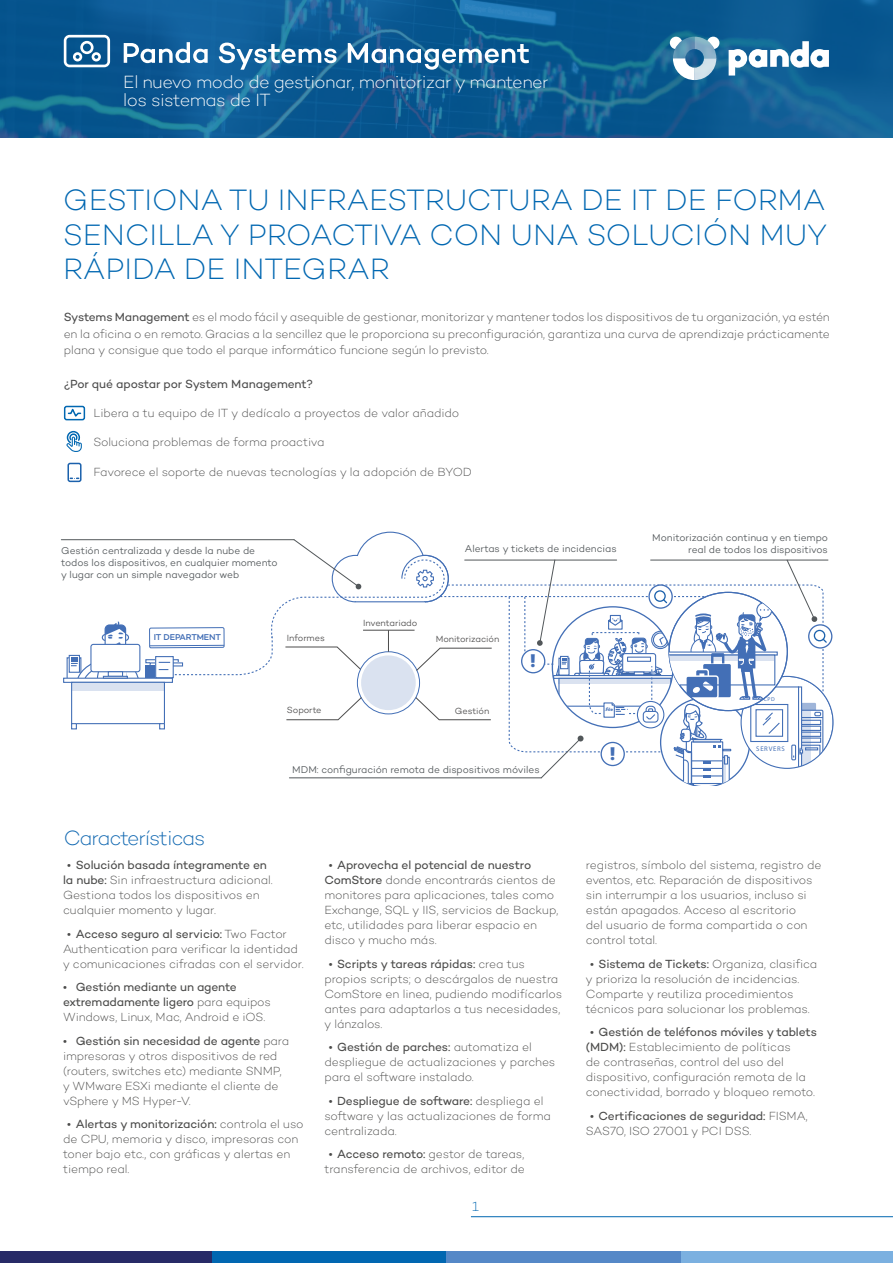
<style>
.page{position:relative;width:893px;height:1263px;background:#fff}
.page>*{position:absolute;margin:0;border:0;box-sizing:border-box;transform-origin:0 0}
.t1{font:200 30px/34.5px "Campton";color:#0167b1;text-align:justify}
.t2{font:200 21px "Campton";letter-spacing:-.055em;color:#1168b1}
.t3{font:800 18.75px "Campton";color:#436fb6}
.t4{font:200 18px/18px "Campton";letter-spacing:-.025em;color:#fff}
.t5{font:200 13.5px "Campton";color:#0167b1}
.t6{font:200 12px/15px "Campton";letter-spacing:-.015em;color:#4b4b4a}
.t7{font:200 12px/16.5px "Campton";letter-spacing:-.015em;color:#4c4c4c;text-align:justify}
.t8{font:12px/15px "Campton";letter-spacing:-.015em;color:#4b4b4a}
.t9{font:12px "Campton";letter-spacing:-.015em;color:#4c4c4c}
.t10{font:300 10.05px/12.1px "Campton";letter-spacing:-.01em;color:#52575a}
.t11{font:300 9px "Campton";letter-spacing:-.01em;color:#4d4c4c}
.t12{font:500 8.55px "Campton";letter-spacing:-.015em;color:#436fb6}
.t13{font:700 6.75px "Gotham";letter-spacing:.1em;color:#436fb6}
.t14{font:700 5.55px "Gotham";color:#436fb6}
.t15{font:700 4.65px "Campton";color:#436fb6}
.s1{font-weight:400}
.s2{font-weight:200}
</style>
<div class="page">
<div style="left:0;top:1251px;width:212px;height:12px;background:#272a67"></div>
<div style="left:212px;top:1251px;width:234px;height:12px;background:#0167b1"></div>
<div style="left:446px;top:1251px;width:235px;height:12px;background:#5588c7"></div>
<div style="left:681px;top:1251px;width:212px;height:12px;background:#7bb0e0"></div>
<hr style="left:471px;top:1216px;width:422px;height:1px;background:#0167b1">
<svg style="left:0;top:0;width:893px;height:138px;background:#0d5c93"></svg>
<svg style="left:670px;top:37px;width:49px;height:43px"></svg>
<svg style="left:729px;top:41px;width:100px;height:35px"></svg>
<svg style="left:64px;top:35px;width:46px;height:32px"></svg>
<svg style="left:124px;top:42px;width:84px;height:21px"></svg>
<svg style="left:219px;top:43px;width:118px;height:27px"></svg>
<svg style="left:348px;top:43px;width:181px;height:27px"></svg>
<hr style="left:61px;top:539px;width:233px;height:1px;background:#52575a">
<div style="left:69px;top:655px;width:11px;height:18px;border:1px solid #436fb6"></div>
<div style="left:63px;top:678px;width:110px;height:5px;border:1px solid #436fb6"></div>
<div style="left:808px;top:624px;width:24px;height:25px;border:1px solid #436fb6;border-radius:50%"></div>
<svg style="left:71px;top:531px;width:757px;height:254px"></svg>
<div style="left:64px;top:406px;width:21px;height:14px;border:2px solid #0167b1;border-radius:2px"></div>
<svg style="left:67px;top:406px;width:15px;height:13px"></svg>
<svg style="left:66px;top:430px;width:16px;height:22px"></svg>
<svg style="left:67px;top:462px;width:15px;height:21px"></svg>
<h3 class="t4" style="left:123px;top:73px;width:427px">El nuevo modo de gestionar, monitorizar y mantener los sistemas de IT</h3>
<h1 class="t1" style="left:63px;top:182px;width:765px">GESTIONA TU INFRAESTRUCTURA DE IT DE FORMA SENCILLA Y PROACTIVA CON UNA SOLUCIÓN MUY RÁPIDA DE INTEGRAR</h1>
<p class="t7" style="left:64px;top:309px;width:768px"><span class="s1">Systems Management</span> es el modo fácil y asequible de gestionar, monitorizar y mantener todos los dispositivos de tu organización, ya estén en la oficina o en remoto. Gracias a la sencillez que le proporciona su preconfiguración, garantiza una curva de aprendizaje prácticamente plana y consigue que todo el parque informático funcione según lo previsto.</p>
<p class="t9" style="left:64px;top:376px;width:251px">¿Por qué apostar por System Management?</p>
<p class="t7" style="left:94px;top:405px;width:367px">Libera a tu equipo de IT y dedícalo a proyectos de valor añadido</p>
<p class="t7" style="left:94px;top:434px;width:233px">Soluciona problemas de forma proactiva</p>
<p class="t7" style="left:94px;top:463px;width:380px">Favorece el soporte de nuevas tecnologías y la adopción de BYOD</p>
<p class="t10" style="left:61px;top:544px;width:218px">Gestión centralizada y desde la nube de todos los dispositivos, en cualquier momento y lugar con un simple navegador web</p>
<p class="t10" style="left:465px;top:542px;width:153px">Alertas y tickets de incidencias</p>
<p class="t12" style="left:154px;top:631px;width:69px">IT DEPARTMENT</p>
<h2 class="t2" style="left:64px;top:824px;width:143px">Características</h2>
<p class="t11" style="left:363px;top:617px;width:56px">Inventariado</p>
<p class="t11" style="left:287px;top:632px;width:39px">Informes</p>
<p class="t11" style="left:436px;top:633px;width:65px">Monitorización</p>
<p class="t11" style="left:287px;top:704px;width:36px">Soporte</p>
<p class="t11" style="left:455px;top:705px;width:36px">Gestión</p>
<h3 class="t3" style="left:530px;top:649px;width:7px">!</h3>
<p class="t10" style="left:292px;top:763px;width:249px">MDM: configuración remota de dispositivos móviles</p>
<p class="t15" style="left:605px;top:707px;width:10px">.file</p>
<h3 class="t3" style="left:610px;top:741px;width:7px">!</h3>
<p class="t10" style="left:652px;top:531px;width:177px;text-align:right">Monitorización continua y en tiempo real de todos los dispositivos</p>
<p class="t14" style="left:764px;top:696px;width:12px">CPD</p>
<p class="t13" style="left:756px;top:744px;width:30px">SERVERS</p>
<p class="t6" style="left:63px;top:857px;width:211px;text-indent:4px"><span class="s1">• Solución basada íntegramente en la nube:</span> Sin infraestructura adicional.<br>Gestiona todos los dispositivos en cualquier momento y lugar.</p>
<p class="t6" style="left:63px;top:926px;width:242px;text-indent:4px"><span class="s1">• Acceso seguro al servicio:</span> Two Factor<br>Authentication para verificar la identidad y comunicaciones cifradas con el servidor.</p>
<p class="t8" style="left:63px;top:979px;width:209px">• Gestión mediante un agente extremadamente ligero <span class="s2">para equipos<br>Windows, Linux, Mac, Android e iOS.</span></p>
<p class="t6" style="left:63px;top:1033px;width:228px"><span class="s1">• Gestión sin necesidad de agente</span> para impresoras y otros dispositivos de red (routers, switches etc) mediante SNMP, y WMware ESXi mediante el cliente de vSphere y MS Hyper-V.</p>
<p class="t6" style="left:63px;top:1116px;width:242px;text-indent:4px"><span class="s1">• Alertas y monitorización:</span> controla el uso de CPU, memoria y disco, impresoras con toner bajo etc., con gráficas y alertas en tiempo real.</p>
<p class="t6" style="left:324px;top:857px;width:235px;text-indent:4px"><span class="s1">• Aprovecha el potencial de nuestro ComStore</span> donde encontrarás cientos de monitores para aplicaciones, tales como Exchange, SQL y IIS, servicios de Backup, etc, utilidades para liberar espacio en disco y mucho más.</p>
<p class="t6" style="left:324px;top:956px;width:239px;text-indent:4px"><span class="s1">• Scripts y tareas rápidas:</span> crea tus propios scripts; o descárgalos de nuestra ComStore en linea, pudiendo modifícarlos antes para adaptarlos a tus necesidades, y lánzalos.</p>
<p class="t6" style="left:324px;top:1039px;width:232px;text-indent:4px"><span class="s1">• Gestión de parches:</span> automatiza el despliegue de actualizaciones y parches para el software instalado.</p>
<p class="t6" style="left:324px;top:1093px;width:228px;text-indent:4px"><span class="s1">• Despliegue de software:</span> despliega el software y las actualizaciones de forma centralizada.</p>
<p class="t6" style="left:324px;top:1146px;width:202px;text-align:center"><span class="s1">• Acceso remoto:</span> gestor de tareas, transferencia de archivos, editor de</p>
<p class="t5" style="left:472px;top:1198px;width:8px">1</p>
<p class="t6" style="left:586px;top:857px;width:237px">registros, símbolo del sistema, registro de eventos, etc. Reparación de dispositivos sin interrumpir a los usuarios, incluso si están apagados. Acceso al escritorio<br>del usuario de forma compartida o con control total.</p>
<p class="t6" style="left:586px;top:956px;width:233px;text-indent:4px"><span class="s1">• Sistema de Tickets:</span> Organiza, clasifica y prioriza la resolución de incidencias.<br>Comparte y reutiliza procedimientos técnicos para solucionar los problemas.</p>
<p class="t6" style="left:586px;top:1024px;width:233px;text-indent:4px"><span class="s1">• Gestión de teléfonos móviles y tablets (MDM):</span> Establecimiento de políticas<br>de contraseñas, control del uso del dispositivo, configuración remota de la conectividad, borrado y bloqueo remoto.</p>
<p class="t8" style="left:586px;top:1108px;width:224px;text-indent:4px">• Certificaciones de seguridad: <span class="s2">FISMA,<br>SAS70, ISO 27001 y PCI DSS.</span></p>
</div>
